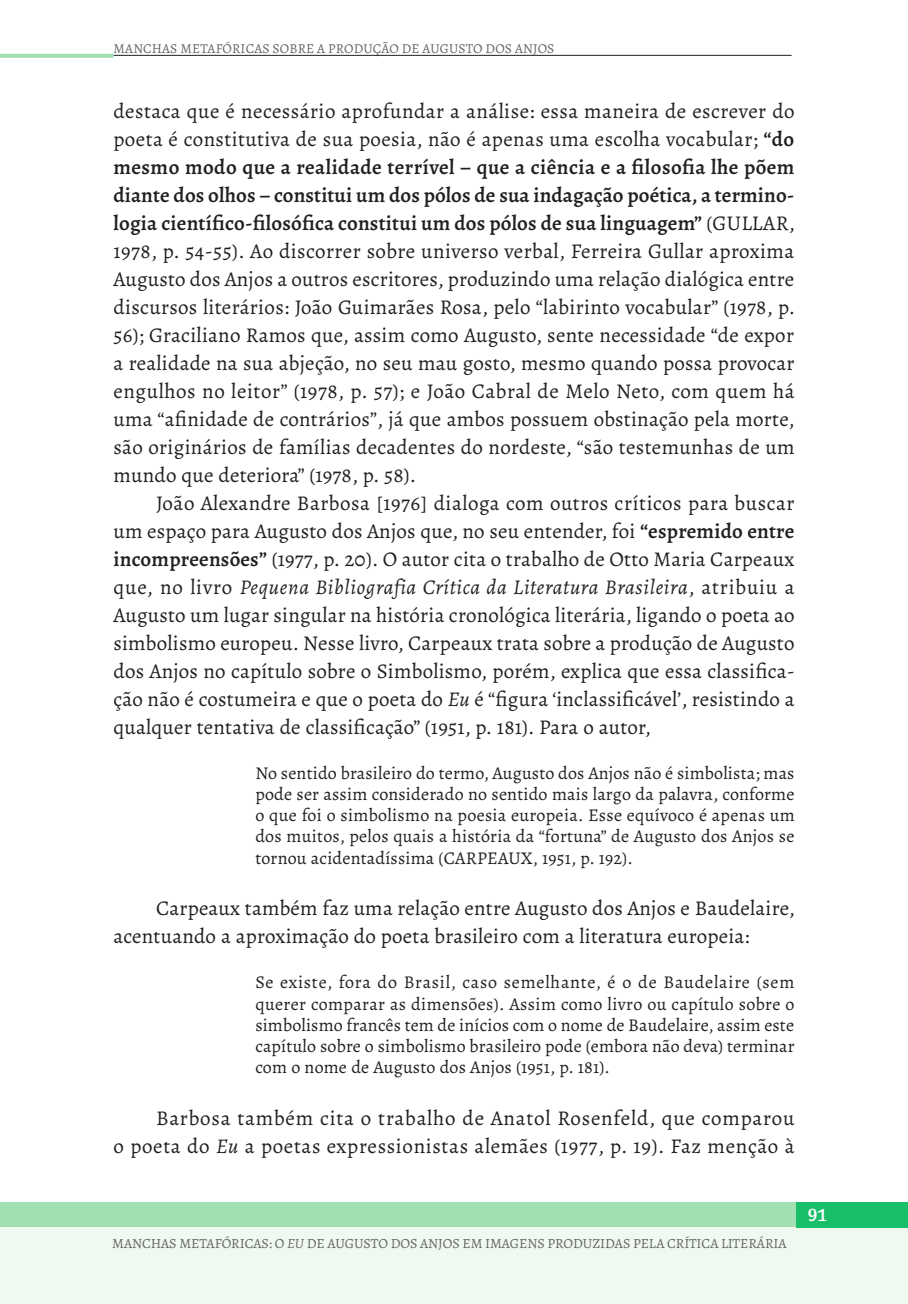
<style>
.page{position:relative;width:908px;height:1304px;background:#fff}
.page>*{position:absolute;margin:0;border:0;box-sizing:border-box;transform-origin:0 0}
.t1{font:21px/28px "Alegreya";letter-spacing:.01em;color:#231f20;text-align:justify}
.t2{font:21px/28px "Alegreya";letter-spacing:.03em;color:#231f20;text-align:right}
.t3{font:18px/21.2px "Alegreya";letter-spacing:.01em;color:#231f20;text-align:justify}
.t4{font:18px "Sansita";color:#fff}
.t5{font:14px "Alegreya";letter-spacing:-.005em;color:#636366}
.t6{font:13.6px "Alegreya";letter-spacing:.01em;color:#636366}
.s1{font-weight:600}
.s2{font-style:italic}
</style>
<div class="page">
<div style="left:0;top:1202px;width:907px;height:25px;background:#a2dfb2"></div>
<div style="left:0;top:1227px;width:907px;height:77px;background:#eff9ef"></div>
<div style="left:795px;top:1202px;width:112px;height:25px;background:#19be69"></div>
<hr style="left:113px;top:55px;width:678px;height:1px;background:#231f20">
<svg style="left:0;top:54px;width:113px;height:4px"></svg>
<p class="t6" style="left:114px;top:40px;width:442px">MANCHAS METAFÓRICAS SOBRE A PRODUÇÃO DE AUGUSTO DOS ANJOS</p>
<p class="t1" style="left:113px;top:97px;width:682px">destaca que é necessário aprofundar a análise: essa maneira de escrever do poeta é constitutiva de sua poesia, não é apenas uma escolha vocabular; <span class="s1">“do mesmo modo que a realidade terrível – que a ciência e a filosofia lhe põem diante dos olhos – constitui um dos pólos de sua indagação poética, a termino&shy;logia científico-filosófica constitui um dos pólos de sua linguagem”</span> (GULLAR, 1978, p. 54-55). Ao discorrer sobre universo verbal, Ferreira Gullar aproxima Augusto dos Anjos a outros escritores, produzindo uma relação dialógica entre discursos literários: João Guimarães Rosa, pelo “labirinto vocabular” (1978, p.<br>56); Graciliano Ramos que, assim como Augusto, sente necessidade “de expor a realidade na sua abjeção, no seu mau gosto, mesmo quando possa provocar engulhos no leitor” (1978, p. 57); e João Cabral de Melo Neto, com quem há uma “afinidade de contrários”, já que ambos possuem obstinação pela morte, são originários de famílias decadentes do nordeste, “são testemunhas de um mundo que deteriora” (1978, p. 58).</p>
<p class="t1" style="left:113px;top:489px;width:682px;text-indent:43px">João Alexandre Barbosa [1976] dialoga com outros críticos para buscar um espaço para Augusto dos Anjos que, no seu entender, foi <span class="s1">“espremido entre incompreensões”</span> (1977, p. 20). O autor cita o trabalho de Otto Maria Carpeaux que, no livro <span class="s2">Pequena Bibliografia Crítica da Literatura Brasileira</span>, atribuiu a Augusto um lugar singular na história cronológica literária, ligando o poeta ao simbolismo europeu. Nesse livro, Carpeaux trata sobre a produção de Augusto dos Anjos no capítulo sobre o Simbolismo, porém, explica que essa classifica&shy;ção não é costumeira e que o poeta do <span class="s2">Eu</span> é “figura ‘inclassificável’, resistindo a qualquer tentativa de classificação” (1951, p. 181). Para o autor,</p>
<p class="t3" style="left:255px;top:762px;width:540px">No sentido brasileiro do termo, Augusto dos Anjos não é simbolista; mas pode ser assim considerado no sentido mais largo da palavra, conforme o que foi o simbolismo na poesia europeia. Esse equívoco é apenas um dos muitos, pelos quais a história da “fortuna” de Augusto dos Anjos se tornou acidentadíssima (CARPEAUX, 1951, p. 192).</p>
<p class="t1" style="left:113px;top:894px;width:682px;text-indent:43px">Carpeaux também faz uma relação entre Augusto dos Anjos e Baudelaire, acentuando a aproximação do poeta brasileiro com a literatura europeia:</p>
<p class="t3" style="left:255px;top:972px;width:540px">Se existe, fora do Brasil, caso semelhante, é o de Baudelaire (sem querer comparar as dimensões). Assim como livro ou capítulo sobre o simbolismo francês tem de inícios com o nome de Baudelaire, assim este capítulo sobre o simbolismo brasileiro pode (embora não deva) terminar com o nome de Augusto dos Anjos (1951, p. 181).</p>
<p class="t2" style="left:113px;top:1104px;width:682px">Barbosa também cita o trabalho de Anatol Rosenfeld, que comparou<br>o poeta do <span class="s2">Eu</span> a poetas expressionistas alemães (1977, p. 19). Faz menção à</p>
<p class="t5" style="left:112px;top:1235px;width:675px">MANCHAS METAFÓRICAS: O <span class="s2">EU</span> DE AUGUSTO DOS ANJOS EM IMAGENS PRODUZIDAS PELA CRÍTICA LITERÁRIA</p>
<p class="t4" style="left:807px;top:1204px;width:21px">91</p>
</div>
